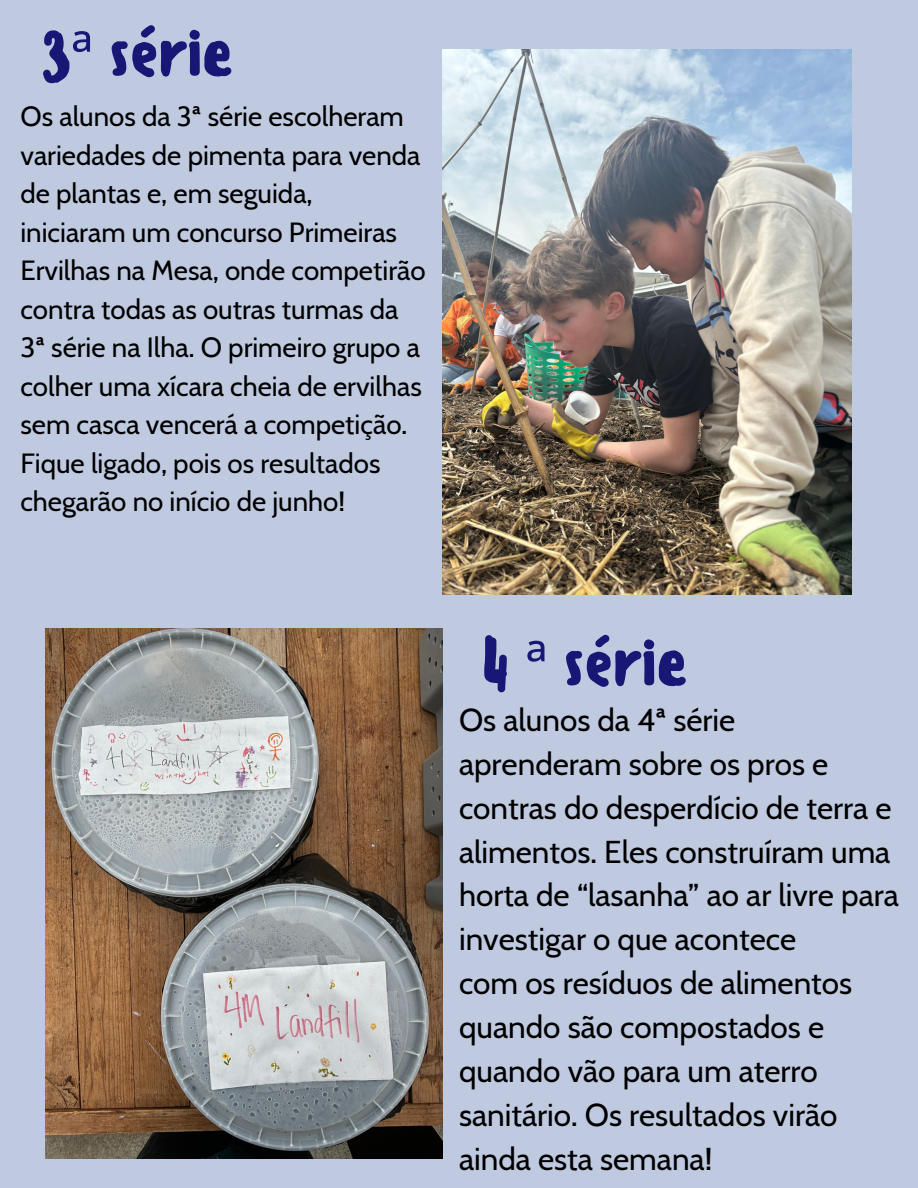
<style>
.page{position:relative;width:918px;height:1188px;background:#bfcae1}
.page>*{position:absolute;margin:0;border:0;box-sizing:border-box;transform-origin:0 0}
.t1{font:500 61.95px "Sensei";letter-spacing:-.025em;color:#181775}
.t2{font:31.5px/43.8px "Cabin";color:#000}
.t3{font:27.75px/38.5px "Cabin";color:#000}
.s1{font-family:"Noto Sans";font-weight:400}
</style>
<div class="page">
<img style="left:443px;top:50px;width:408px;height:544px">
<img style="left:45px;top:628px;width:397px;height:530px">
<p class="t1" style="left:40px;top:17px;width:196px">3<span class="s1">ª</span> série</p>
<p class="t3" style="left:20px;top:97px;width:402px">Os alunos da 3ª série escolheram variedades de pimenta para venda de plantas e, em seguida,</p>
<p class="t3" style="left:20px;top:212px;width:407px">iniciaram um concurso Primeiras<br>Ervilhas na Mesa, onde competirão contra todas as outras turmas da<br>3ª série na Ilha. O primeiro grupo a colher uma xícara cheia de ervilhas sem casca vencerá a competição.<br>Fique ligado, pois os resultados chegarão no início de junho!</p>
<h1 class="t1" style="left:481px;top:627px;width:209px">4 <span class="s1">ª</span> série</h1>
<h2 class="t2" style="left:459px;top:698px;width:441px">Os alunos da 4ª série aprenderam sobre os pros e contras do desperdício de terra e alimentos. Eles construíram uma horta de “lasanha” ao ar livre para investigar o que acontece<br>com os resíduos de alimentos quando são compostados e quando vão para um aterro sanitário. Os resultados virão ainda esta semana!</h2>
</div>
